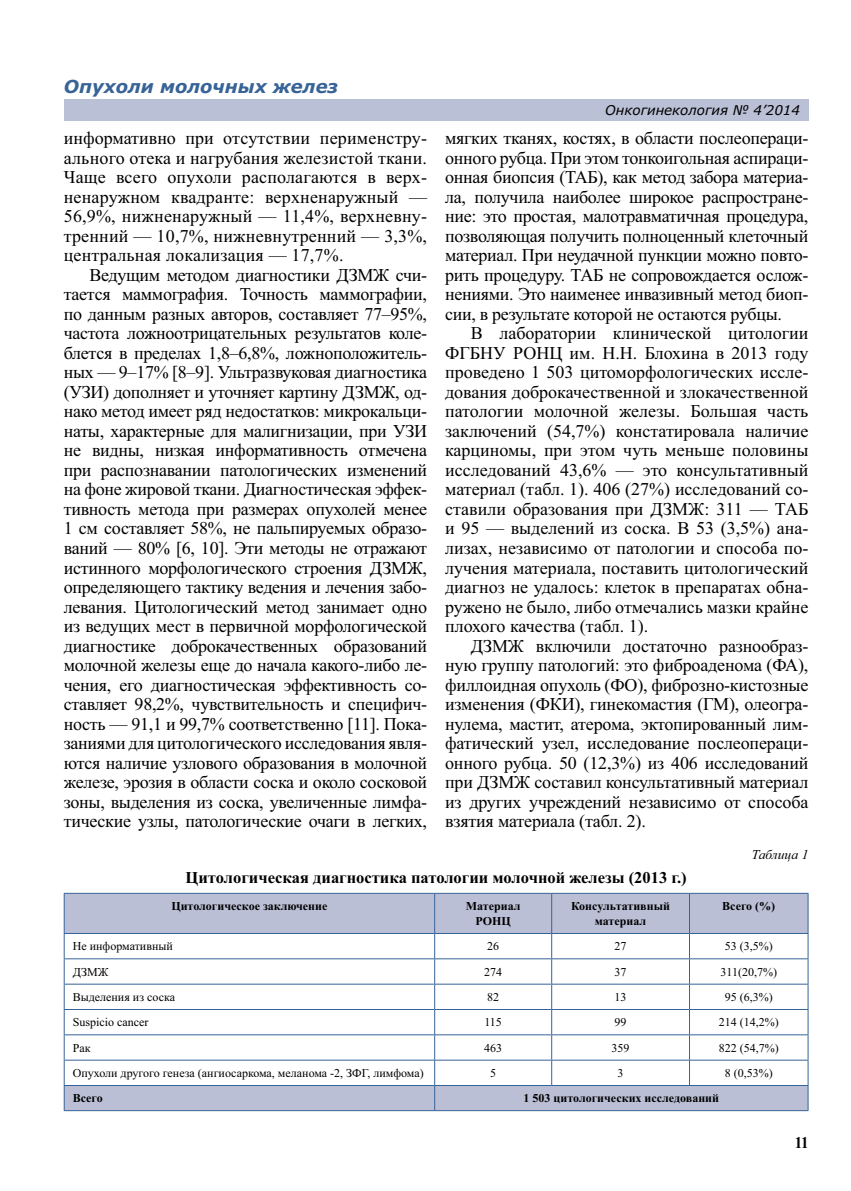
<style>
.page{position:relative;width:851px;height:1191px;background:#fff}
.page>*{position:absolute;margin:0;border:0;box-sizing:border-box;transform-origin:0 0}
.t1{font:18px/19.5px "Times New Roman";letter-spacing:-.01em;color:#000;text-align:justify}
.t2{font:italic 700 18px "Verdana";color:#376397}
.t3{font:700 16.5px "Times New Roman";color:#000}
.t4{font:700 16.5px "Times New Roman";color:#000;scale:.9 1}
.t5{font:italic 13.5px "Verdana";color:#000}
.t6{font:italic 13.5px "Times New Roman";color:#000}
.t7{font:12px "Times New Roman";color:#000}
.t8{font:700 12px/15px "Times New Roman";color:#000;text-align:center}
</style>
<div class="page">
<div style="left:64px;top:99px;width:744px;height:21px;background:#bac0d6"></div>
<svg style="left:65px;top:894px;width:742px;height:216px"></svg>
<hr style="left:64px;top:893px;width:370px;height:1px;background:#376397">
<hr style="left:64px;top:893px;width:1px;height:40px;background:#376397">
<hr style="left:434px;top:893px;width:117px;height:1px;background:#376397">
<hr style="left:434px;top:893px;width:1px;height:40px;background:#376397">
<hr style="left:551px;top:893px;width:138px;height:1px;background:#376397">
<hr style="left:551px;top:893px;width:1px;height:40px;background:#376397">
<hr style="left:689px;top:893px;width:119px;height:1px;background:#376397">
<hr style="left:689px;top:893px;width:1px;height:40px;background:#376397">
<hr style="left:807px;top:893px;width:1px;height:40px;background:#376397">
<hr style="left:64px;top:933px;width:370px;height:1px;background:#376397">
<hr style="left:434px;top:933px;width:117px;height:1px;background:#376397">
<hr style="left:551px;top:933px;width:138px;height:1px;background:#376397">
<hr style="left:689px;top:933px;width:119px;height:1px;background:#376397">
<hr style="left:64px;top:958px;width:370px;height:1px;background:#376397">
<hr style="left:434px;top:958px;width:117px;height:1px;background:#376397">
<hr style="left:551px;top:958px;width:138px;height:1px;background:#376397">
<hr style="left:689px;top:958px;width:119px;height:1px;background:#376397">
<hr style="left:64px;top:983px;width:370px;height:1px;background:#376397">
<hr style="left:434px;top:983px;width:117px;height:1px;background:#376397">
<hr style="left:551px;top:983px;width:138px;height:1px;background:#376397">
<hr style="left:689px;top:983px;width:119px;height:1px;background:#376397">
<hr style="left:64px;top:1009px;width:370px;height:1px;background:#376397">
<hr style="left:434px;top:1009px;width:117px;height:1px;background:#376397">
<hr style="left:551px;top:1009px;width:138px;height:1px;background:#376397">
<hr style="left:689px;top:1009px;width:119px;height:1px;background:#376397">
<hr style="left:64px;top:1034px;width:370px;height:1px;background:#376397">
<hr style="left:434px;top:1034px;width:117px;height:1px;background:#376397">
<hr style="left:551px;top:1034px;width:138px;height:1px;background:#376397">
<hr style="left:689px;top:1034px;width:119px;height:1px;background:#376397">
<hr style="left:64px;top:1059px;width:370px;height:1px;background:#376397">
<hr style="left:434px;top:1059px;width:117px;height:1px;background:#376397">
<hr style="left:551px;top:1059px;width:138px;height:1px;background:#376397">
<svg style="left:551px;top:934px;width:1px;height:151px"></svg>
<hr style="left:689px;top:1059px;width:119px;height:1px;background:#376397">
<svg style="left:689px;top:934px;width:1px;height:151px"></svg>
<hr style="left:64px;top:1085px;width:370px;height:1px;background:#376397">
<svg style="left:64px;top:934px;width:1px;height:176px"></svg>
<hr style="left:434px;top:1085px;width:117px;height:1px;background:#376397">
<svg style="left:434px;top:934px;width:1px;height:176px"></svg>
<hr style="left:551px;top:1085px;width:257px;height:1px;background:#376397">
<svg style="left:807px;top:934px;width:1px;height:176px"></svg>
<hr style="left:64px;top:1110px;width:744px;height:1px;background:#376397">
<p class="t2" style="left:64px;top:80px;width:276px">Опухоли молочных желез</p>
<p class="t1" style="left:64px;top:130px;width:365px">информативно при отсутствии перименстру&shy;ального отека и нагрубания железистой ткани.<br>Чаще всего опухоли располагаются в верх&shy;ненаружном квадранте: верхненаружный — 56,9%, нижненаружный — 11,4%, верхневну&shy;тренний — 10,7%, нижневнутренний — 3,3%, центральная локализация — 17,7%.</p>
<p class="t1" style="left:64px;top:267px;width:365px;text-indent:26px">Ведущим методом диагностики ДЗМЖ счи&shy;тается маммография. Точность маммографии, по данным разных авторов, составляет 77–95%, частота ложноотрицательных результатов коле&shy;блется в пределах 1,8–6,8%, ложноположитель&shy;ных — 9–17% [8–9]. Ультразвуковая диагностика (УЗИ) дополняет и уточняет картину ДЗМЖ, од&shy;нако метод имеет ряд недостатков: микрокальци&shy;наты, характерные для малигнизации, при УЗИ не видны, низкая информативность отмечена при распознавании патологических изменений на фоне жировой ткани. Диагностическая эффек&shy;тивность метода при размерах опухолей менее 1 см составляет 58%, не пальпируемых образо&shy;ваний — 80% [6, 10]. Эти методы не отражают истинного морфологического строения ДЗМЖ, определяющего тактику ведения и лечения забо&shy;левания. Цитологический метод занимает одно из ведущих мест в первичной морфологической диагностике доброкачественных образований молочной железы еще до начала какого-либо ле&shy;чения, его диагностическая эффективность со&shy;ставляет 98,2%, чувствительность и специфич&shy;ность — 91,1 и 99,7% соответственно [11]. Пока&shy;заниями для цитологического исследования явля&shy;ются наличие узлового образования в молочной железе, эрозия в области соска и около сосковой зоны, выделения из соска, увеличенные лимфа&shy;тические узлы, патологические очаги в легких,</p>
<p class="t5" style="left:605px;top:105px;width:196px">Онкогинекология № 4’2014</p>
<p class="t1" style="left:445px;top:130px;width:365px">мягких тканях, костях, в области послеопераци&shy;онного рубца. При этом тонкоигольная аспираци&shy;онная биопсия (ТАБ), как метод забора материа&shy;ла, получила наиболее широкое распростране&shy;ние: это простая, малотравматичная процедура, позволяющая получить полноценный клеточный материал. При неудачной пункции можно повто&shy;рить процедуру. ТАБ не сопровождается ослож&shy;нениями. Это наименее инвазивный метод биоп&shy;сии, в результате которой не остаются рубцы.</p>
<p class="t1" style="left:445px;top:325px;width:365px;text-indent:26px">В лаборатории клинической цитологии ФГБНУ РОНЦ им. Н.Н. Блохина в 2013 году проведено 1 503 цитоморфологических иссле&shy;дования доброкачественной и злокачественной патологии молочной железы. Большая часть заключений (54,7%) констатировала наличие карциномы, при этом чуть меньше половины исследований 43,6% — это консультативный материал (табл. 1). 406 (27%) исследований со&shy;ставили образования при ДЗМЖ: 311 — ТАБ и 95 — выделений из соска. В 53 (3,5%) ана&shy;лизах, независимо от патологии и способа по&shy;лучения материала, поставить цитологический диагноз не удалось: клеток в препаратах обна&shy;ружено не было, либо отмечались мазки крайне плохого качества (табл. 1).</p>
<p class="t1" style="left:445px;top:637px;width:365px;text-indent:26px">ДЗМЖ включили достаточно разнообраз&shy;ную группу патологий: это фиброаденома (ФА), филлоидная опухоль (ФО), фиброзно-кистозные изменения (ФКИ), гинекомастия (ГМ), олеогра&shy;нулема, мастит, атерома, эктопированный лим&shy;фатический узел, исследование послеопераци&shy;онного рубца. 50 (12,3%) из 406 исследований при ДЗМЖ составил консультативный материал из других учреждений независимо от способа взятия материала (табл. 2).</p>
<p class="t6" style="left:751px;top:849px;width:58px">Таблица 1</p>
<p class="t3" style="left:185px;top:871px;width:502px">Цитологическая диагностика патологии молочной железы (2013 г.)</p>
<p class="t8" style="left:171px;top:899px;width:157px">Цитологическое заключение</p>
<p class="t8" style="left:466px;top:899px;width:56px">Материал<br>РОНЦ</p>
<p class="t8" style="left:571px;top:899px;width:100px">Консультативный материал</p>
<p class="t8" style="left:722px;top:899px;width:54px">Всего (%)</p>
<p class="t7" style="left:73px;top:942px;width:102px">Не информативный</p>
<p class="t7" style="left:487px;top:942px;width:13px">26</p>
<p class="t7" style="left:614px;top:942px;width:13px">27</p>
<p class="t7" style="left:724px;top:942px;width:49px">53 (3,5%)</p>
<p class="t7" style="left:73px;top:967px;width:37px">ДЗМЖ</p>
<p class="t7" style="left:484px;top:967px;width:19px">274</p>
<p class="t7" style="left:614px;top:967px;width:13px">37</p>
<p class="t7" style="left:720px;top:967px;width:58px">311(20,7%)</p>
<p class="t7" style="left:73px;top:992px;width:104px">Выделения из соска</p>
<p class="t7" style="left:487px;top:992px;width:13px">82</p>
<p class="t7" style="left:614px;top:992px;width:13px">13</p>
<p class="t7" style="left:724px;top:992px;width:49px">95 (6,3%)</p>
<p class="t7" style="left:73px;top:1018px;width:77px">Suspicio cancer</p>
<p class="t7" style="left:484px;top:1018px;width:19px">115</p>
<p class="t7" style="left:614px;top:1018px;width:13px">99</p>
<p class="t7" style="left:718px;top:1018px;width:61px">214 (14,2%)</p>
<p class="t7" style="left:73px;top:1043px;width:19px">Рак</p>
<p class="t7" style="left:484px;top:1043px;width:19px">463</p>
<p class="t7" style="left:611px;top:1043px;width:19px">359</p>
<p class="t7" style="left:718px;top:1043px;width:61px">822 (54,7%)</p>
<p class="t7" style="left:73px;top:1068px;width:352px">Опухоли другого генеза (ангиосаркома, меланома -2, ЗФГ, лимфома)</p>
<p class="t7" style="left:490px;top:1068px;width:7px">5</p>
<p class="t7" style="left:617px;top:1068px;width:7px">3</p>
<p class="t7" style="left:724px;top:1068px;width:49px">8 (0,53%)</p>
<p class="t8" style="left:73px;top:1092px;width:31px">Всего</p>
<p class="t8" style="left:523px;top:1092px;width:197px">1 503 цитологических исследований</p>
<p class="t4" style="left:794px;top:1137px;width:17px">11</p>
</div>
